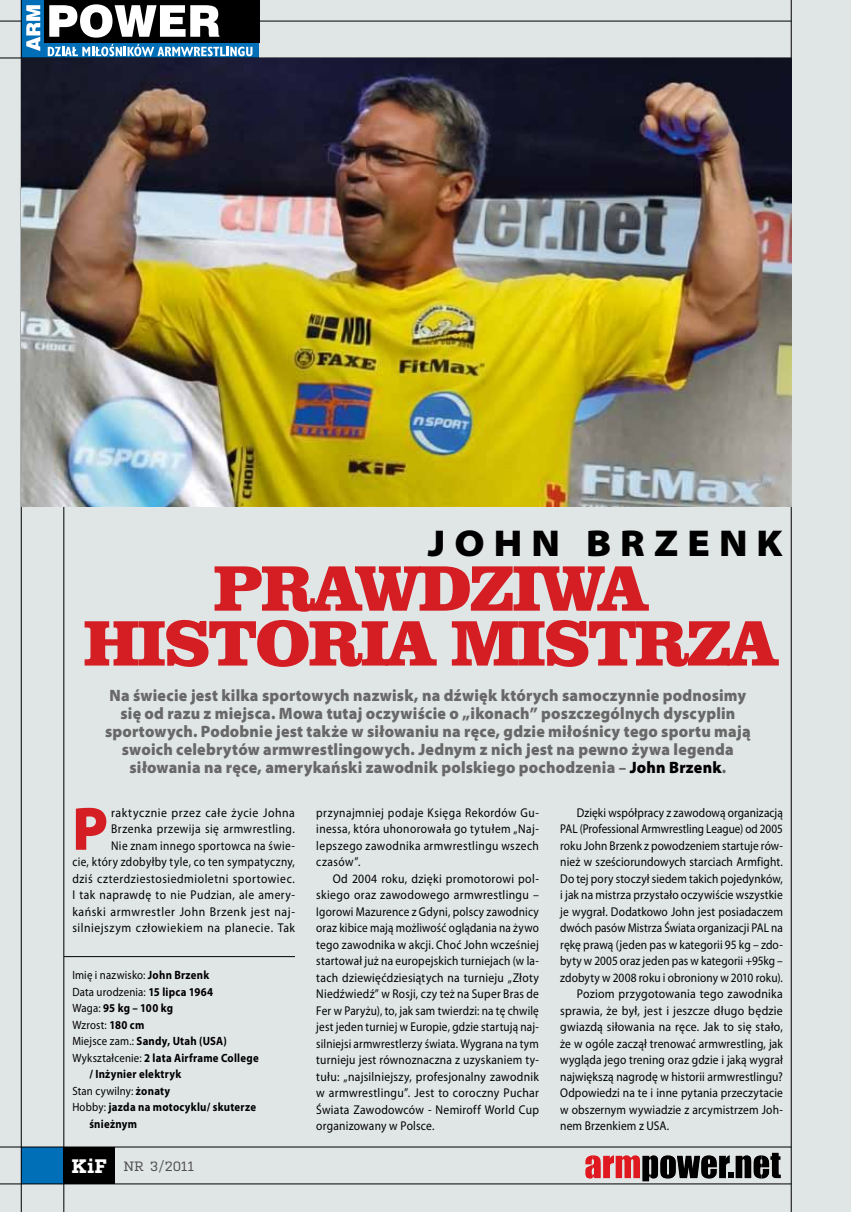
<style>
.page{position:relative;width:851px;height:1212px;background:#fff}
.page>*{position:absolute;margin:0;border:0;box-sizing:border-box;transform-origin:0 0}
.t1{font:900 semi-expanded 61.65px "Myriad Pro";color:#d51e23;scale:.9 1}
.t2{font:58.5px/54.9px "Clarendon Blk PL";letter-spacing:-.04em;color:#d51e23;text-align:center}
.t3{font:900 semi-expanded 37.5px "Myriad Pro";letter-spacing:.24em;color:#000}
.t4{font:900 semi-expanded 16.5px/18px "Myriad Pro";letter-spacing:.015em;color:#686868;text-align:center;scale:.9 1}
.t5{font:13.5px "Kulturista";letter-spacing:.01em;color:#4e4d4d}
.t6{font:12.75px/16.5px "Myriad Pro";letter-spacing:.015em;color:#000;text-align:justify;scale:.92 1}
.t7{font:12.75px/16.5px "Myriad Pro";letter-spacing:.015em;color:#000;text-align:justify;scale:.9 1}
.t8{font:12.75px/16.5px "Myriad Pro";letter-spacing:.045em;color:#000;text-align:right;scale:.92 1}
.t9{font:12.75px "Myriad Pro";letter-spacing:.015em;color:#000;scale:.89 1}
.t10{font:12.75px "Myriad Pro";letter-spacing:.015em;color:#000;scale:.93 1}
.t11{font:12.75px "Myriad Pro";letter-spacing:.015em;color:#000;scale:.87 1}
.t12{font:12.75px "Myriad Pro";letter-spacing:.015em;color:#000;scale:.88 1}
.t13{font:700 12px "Myriad Pro";letter-spacing:.025em;color:#000;scale:.9 1}
.t14{font:12px "Myriad Pro";letter-spacing:.015em;color:#000;scale:.9 1}
.s1{color:#000}
.s2{font-weight:700}
.s3{font-weight:400}
.s4{font-weight:700;font-size:19.5px;color:#fff}
</style>
<div class="page">
<div style="left:0;top:0;width:850px;height:1212px;background:#e0e5e6"></div>
<hr style="left:64px;top:956px;width:231px;height:1px;background:#000">
<hr style="left:0;top:21px;width:791px;height:1px;background:#000">
<div style="left:21px;top:0;width:238px;height:58px;background:#006fb8"></div>
<div style="left:44px;top:0;width:215px;height:43px;background:#000"></div>
<svg style="left:49px;top:4px;width:170px;height:34px"></svg>
<svg style="left:26px;top:5px;width:14px;height:46px"></svg>
<svg style="left:48px;top:44px;width:204px;height:12px"></svg>
<div style="left:21px;top:1147px;width:43px;height:37px;background:#006fb8"></div>
<hr style="left:790px;top:0;width:1px;height:1212px;background:#000">
<hr style="left:0;top:1147px;width:791px;height:1px;background:#000">
<hr style="left:0;top:1183px;width:791px;height:1px;background:#000">
<hr style="left:63px;top:58px;width:1px;height:1154px;background:#000">
<hr style="left:21px;top:0;width:1px;height:1212px;background:#000">
<hr style="left:0;top:58px;width:791px;height:1px;background:#000">
<svg style="left:585px;top:1153px;width:195px;height:28px"></svg>
<div style="left:64px;top:1147px;width:51px;height:37px;background:#000"></div>
<img style="left:21px;top:58px;width:770px;height:448px">
<h3 class="t3" style="left:428px;top:522px;width:356px">JOHN BRZENK</h3>
<h2 class="t2" style="left:83px;top:559px;width:693px">PRAWDZIWA<br>HISTORIA MISTRZA</h2>
<p class="t4" style="left:105px;top:687px;width:718px">Na świecie jest kilka sportowych nazwisk, na dźwięk których samoczynnie podnosimy się od razu z miejsca. Mowa tutaj oczywiście o „ikonach” poszczególnych dyscyplin sportowych. Podobnie jest także w siłowaniu na ręce, gdzie miłośnicy tego sportu mają swoich celebrytów armwrestlingowych. Jednym z nich jest na pewno żywa legenda siłowania na ręce, amerykański zawodnik polskiego pochodzenia – <span class="s1">John Brzenk</span>.</p>
<p class="t8" style="left:72px;top:804px;width:243px">raktycznie przez całe życie Johna Brzenka przewija się armwrestling.<br>Nie znam innego sportowca na świe-<br>cie, który zdobyłby tyle, co ten sympatyczny, dziś czterdziestosiedmioletni sportowiec.<br>I tak naprawdę to nie Pudzian, ale amery&shy;kański armwrestler John Brzenk jest naj&shy;silniejszym człowiekiem na planecie. Tak</p>
<p class="t7" style="left:316px;top:804px;width:249px">przynajmniej podaje Księga Rekordów Gu&shy;inessa, która uhonorowała go tytułem „Naj&shy;lepszego zawodnika armwrestlingu wszech czasów”.</p>
<h1 class="t1" style="left:72px;top:793px;width:41px">P</h1>
<p class="t6" style="left:316px;top:870px;width:243px;text-indent:16px">Od 2004 roku, dzięki promotorowi pol&shy;skiego oraz zawodowego armwrestlingu – Igorowi Mazurence z Gdyni, polscy zawodnicy oraz kibice mają możliwość oglądania na żywo tego zawodnika w akcji. Choć John wcześniej startował już na europejskich turniejach (w la&shy;tach dziewięćdziesiątych na turnieju „Złoty Niedźwiedź” w Rosji, czy też na Super Bras de Fer w Paryżu), to, jak sam twierdzi: na tę chwilę jest jeden turniej w Europie, gdzie startują naj&shy;silniejsi armwrestlerzy świata. Wygrana na tym turnieju jest równoznaczna z uzyskaniem ty&shy;tułu: „najsilniejszy, profesjonalny zawodnik w armwrestlingu”. Jest to coroczny Puchar Świata Zawodowców - Nemiroff World Cup organizowany w Polsce.</p>
<p class="t14" style="left:72px;top:968px;width:154px">Imię i nazwisko: <span class="s2">John Brzenk</span></p>
<p class="t14" style="left:72px;top:985px;width:158px">Data urodzenia: <span class="s2">15 lipca 1964</span></p>
<p class="t13" style="left:72px;top:1001px;width:113px"><span class="s3">Waga:</span> 95 kg – 100 kg</p>
<p class="t14" style="left:72px;top:1018px;width:81px">Wzrost: <span class="s2">180 cm</span></p>
<p class="t13" style="left:72px;top:1034px;width:173px"><span class="s3">Miejsce zam.:</span> Sandy, Utah (USA)</p>
<p class="t13" style="left:72px;top:1051px;width:209px"><span class="s3">Wykształcenie:</span> 2 lata Airframe College</p>
<p class="t13" style="left:89px;top:1067px;width:104px">/ Inżynier elektryk</p>
<p class="t14" style="left:72px;top:1084px;width:110px">Stan cywilny: <span class="s2">żonaty</span></p>
<p class="t13" style="left:72px;top:1100px;width:206px"><span class="s3">Hobby:</span> jazda na motocyklu/ skuterze</p>
<p class="t13" style="left:89px;top:1117px;width:55px">śnieżnym</p>
<p class="t5" style="left:71px;top:1156px;width:124px"><span class="s4">KiF</span> nr 3/2011</p>
<p class="t9" style="left:576px;top:805px;width:233px">Dzięki współpracy z zawodową organizacją</p>
<p class="t11" style="left:560px;top:822px;width:257px">PAL (Professional Armwrestling League) od 2005</p>
<p class="t9" style="left:560px;top:838px;width:252px">roku John Brzenk z powodzeniem startuje rów-</p>
<p class="t7" style="left:560px;top:854px;width:249px">nież w sześciorundowych starciach Armfight.</p>
<p class="t9" style="left:560px;top:871px;width:252px">Do tej pory stoczył siedem takich pojedynków,</p>
<p class="t7" style="left:560px;top:887px;width:249px">i jak na mistrza przystało oczywiście wszystkie</p>
<p class="t7" style="left:560px;top:903px;width:249px">je wygrał. Dodatkowo John jest posiadaczem</p>
<p class="t12" style="left:560px;top:921px;width:254px">dwóch pasów Mistrza Świata organizacji PAL na</p>
<p class="t7" style="left:560px;top:936px;width:249px">rękę prawą (jeden pas w kategorii 95 kg – zdo-</p>
<p class="t9" style="left:560px;top:954px;width:251px">byty w 2005 oraz jeden pas w kategorii +95kg –</p>
<p class="t9" style="left:560px;top:970px;width:251px">zdobyty w 2008 roku i obroniony w 2010 roku).</p>
<p class="t10" style="left:576px;top:987px;width:223px">Poziom przygotowania tego zawodnika</p>
<p class="t10" style="left:560px;top:1003px;width:241px">sprawia, że był, jest i jeszcze długo będzie</p>
<p class="t10" style="left:560px;top:1020px;width:241px">gwiazdą siłowania na ręce. Jak to się stało,</p>
<p class="t7" style="left:560px;top:1035px;width:249px">że w ogóle zaczął trenować armwrestling, jak</p>
<p class="t7" style="left:560px;top:1052px;width:249px">wygląda jego trening oraz gdzie i jaką wygrał</p>
<p class="t7" style="left:560px;top:1068px;width:249px">największą nagrodę w historii armwrestlingu?</p>
<p class="t7" style="left:560px;top:1085px;width:249px">Odpowiedzi na te i inne pytania przeczytacie</p>
<p class="t7" style="left:560px;top:1101px;width:249px">w obszernym wywiadzie z arcymistrzem Joh-</p>
<p class="t7" style="left:560px;top:1118px;width:123px">nem Brzenkiem z USA.</p>
</div>
